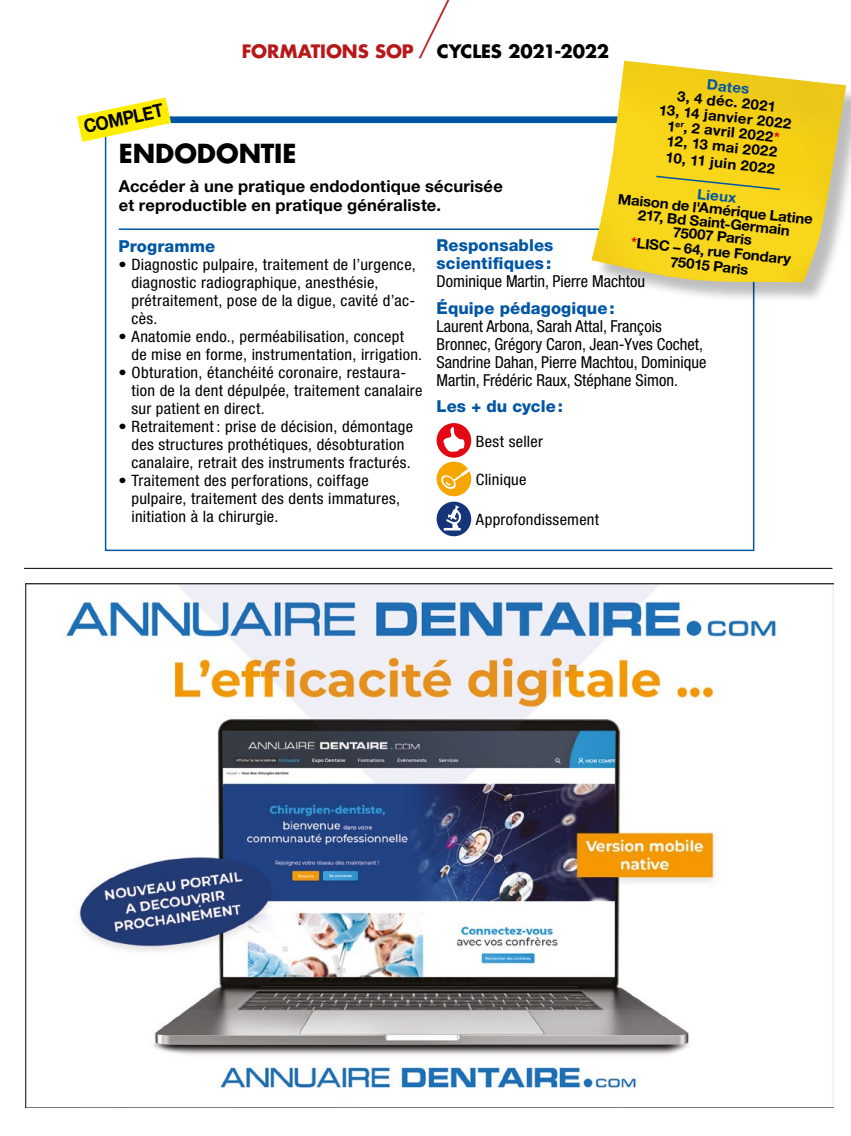
<style>
.page{position:relative;width:851px;height:1136px;background:#fff}
.page>*{position:absolute;margin:0;border:0;box-sizing:border-box;transform-origin:0 0}
.t1{font:italic condensed 90px "Futura Std";color:#b71918;scale:.26 1}
.t2{font:700 25.5px "Futura Std";color:#000}
.t3{font:700 18.75px "Helvetica Neue";color:#000;scale:.9 1}
.t4{font:700 18px "Futura Std";letter-spacing:-.015em;color:#000}
.t5{font:700 18px "Futura Std";color:#b71918}
.t6{font:condensed 16.5px/18px "Helvetica Neue LT Std";color:#000}
.t7{font:700 16.5px/19.5px "Helvetica Neue LT Std";letter-spacing:.01em;color:#000}
.t8{font:800 16.5px/18px "Helvetica Neue LT Std";letter-spacing:.005em;color:#0056a4}
.t9{font:condensed 15.6px/18px "Helvetica Neue LT Std";letter-spacing:.02em;color:#000;scale:1.05 1}
.t10{font:700 14.25px/15px "Helvetica Neue LT Std";color:#000;text-align:center;scale:1.05 1}
.t11{font:700 14.25px "Helvetica Neue LT Std";color:#0056a4;scale:1.05 1}
.s1{color:#e30613}
</style>
<div class="page">
<div style="left:106px;top:117px;width:648px;height:6px;background:#0056a4"></div>
<hr style="left:119px;top:228px;width:635px;height:2px;background:#0056a4">
<div style="left:436px;top:423px;width:35px;height:34px;background:#e30613;border-radius:50%"></div>
<svg style="left:443px;top:427px;width:21px;height:24px"></svg>
<svg style="left:436px;top:461px;width:35px;height:35px"></svg>
<svg style="left:440px;top:463px;width:31px;height:27px"></svg>
<svg style="left:436px;top:501px;width:35px;height:35px"></svg>
<svg style="left:443px;top:505px;width:18px;height:25px"></svg>
<div style="left:594px;top:64px;width:256px;height:240px;background:#000;opacity:.26"></div>
<img style="left:591px;top:61px;width:255px;height:221px">
<svg style="left:654px;top:175px;width:127px;height:16px;background:#e0c927"></svg>
<svg style="left:77px;top:97px;width:94px;height:45px"></svg>
<hr style="left:24px;top:568px;width:808px;height:1px;background:#000">
<img style="left:26px;top:583px;width:807px;height:523px">
<h1 class="t1" style="left:423px;top:-39px;width:196px">/</h1>
<p class="t4" style="left:437px;top:39px;width:174px">CYCLES 2021-2022</p>
<p class="t5" style="left:242px;top:39px;width:174px">FORMATIONS SOP</p>
<p class="t11" style="left:708px;top:76px;width:42px;rotate:6deg">Dates</p>
<p class="t10" style="left:661px;top:87px;width:128px;rotate:6deg">3, 4 déc. 2021<br>13, 14 janvier 2022<br>1<sup>er</sup>, 2 avril 2022<span class="s1">*<br></span>12, 13 mai 2022</p>
<p class="t3" style="left:81px;top:112px;width:92px;rotate:-12deg">COMPLET</p>
<h2 class="t2" style="left:119px;top:136px;width:179px">ENDODONTIE</h2>
<p class="t7" style="left:119px;top:176px;width:385px">Accéder à une pratique endodontique sécurisée et reproductible en pratique généraliste.</p>
<p class="t8" style="left:118px;top:237px;width:98px">Programme</p>
<p class="t9" style="left:131px;top:255px;width:272px;text-indent:-13px">• Diagnostic pulpaire, traitement de l’urgence, diagnostic radiographique, anesthésie, prétraitement, pose de la digue, cavité d’ac&shy;cès.</p>
<p class="t9" style="left:131px;top:327px;width:278px;text-indent:-13px">• Anatomie endo., perméabilisation, concept de mise en forme, instrumentation, irrigation.</p>
<p class="t9" style="left:131px;top:363px;width:278px;text-indent:-13px">• Obturation, étanchéité coronaire, restaura&shy;tion de la dent dépulpée, traitement canalaire sur patient en direct.</p>
<p class="t9" style="left:131px;top:417px;width:270px;text-indent:-13px">• Retraitement : prise de décision, démontage des structures prothétiques, désobturation canalaire, retrait des instruments fracturés.</p>
<p class="t9" style="left:131px;top:471px;width:257px;text-indent:-13px">• Traitement des perforations, coiffage pulpaire, traitement des dents immatures, initiation à la chirurgie.</p>
<p class="t10" style="left:666px;top:149px;width:106px;rotate:6deg">10, 11 juin 2022</p>
<p class="t10" style="left:618px;top:191px;width:188px;rotate:6deg">Maison de l'Amérique Latine</p>
<p class="t11" style="left:698px;top:185px;width:39px;rotate:6deg">Lieux</p>
<p class="t10" style="left:638px;top:207px;width:147px;line-height:13.5px;rotate:6deg">217, Bd Saint-Germain<br>75007 Paris</p>
<p class="t10" style="left:631px;top:234px;width:155px;rotate:6deg"><span class="s1">*</span>LISC – 64, rue Fondary<br>75015 Paris</p>
<p class="t8" style="left:436px;top:236px;width:118px">Responsables scientifiques:</p>
<p class="t6" style="left:436px;top:272px;width:210px">Dominique Martin, Pierre Machtou</p>
<p class="t8" style="left:436px;top:299px;width:180px">Équipe pédagogique:</p>
<p class="t6" style="left:436px;top:317px;width:271px">Laurent Arbona, Sarah Attal, François Bronnec, Grégory Caron, Jean-Yves Cochet, Sandrine Dahan, Pierre Machtou, Dominique Martin, Frédéric Raux, Stéphane Simon.</p>
<p class="t8" style="left:436px;top:397px;width:128px">Les + du cycle:</p>
<p class="t9" style="left:476px;top:432px;width:65px">Best seller</p>
<p class="t9" style="left:476px;top:470px;width:50px">Clinique</p>
<p class="t9" style="left:476px;top:510px;width:119px">Approfondissement</p>
</div>
